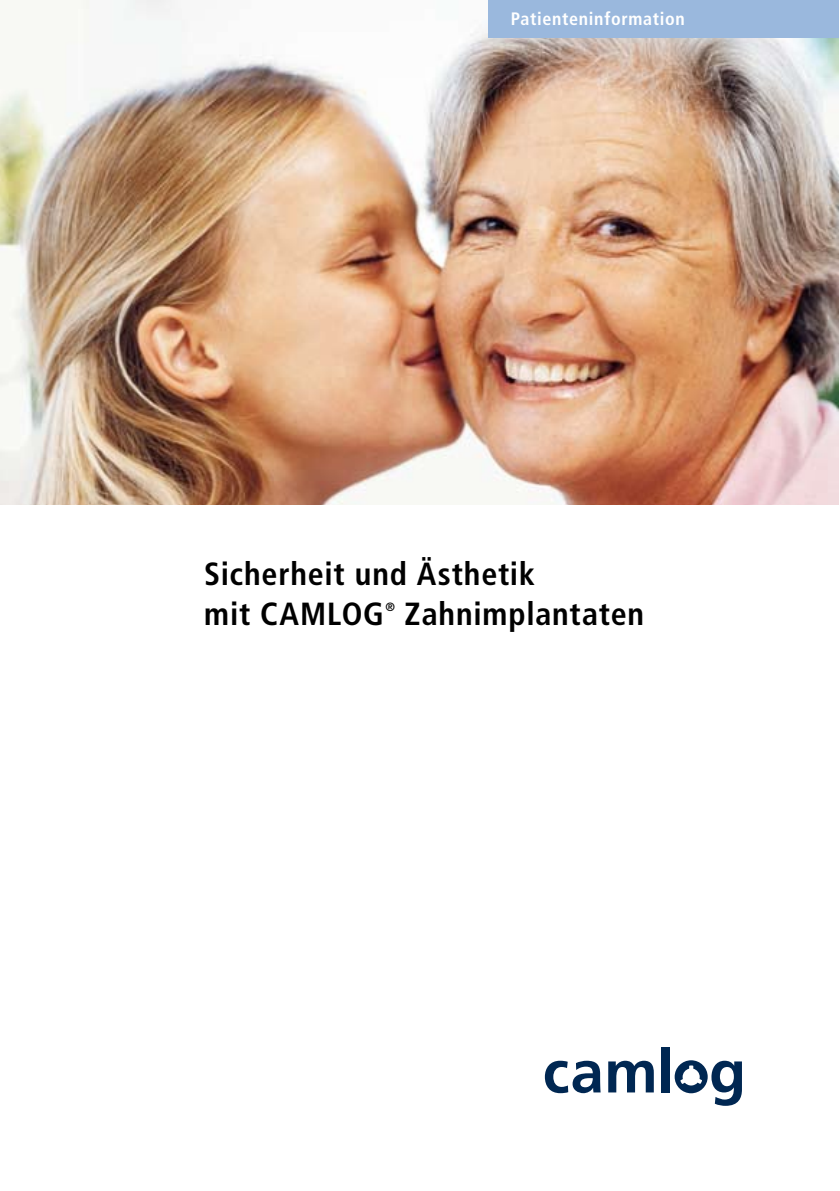
<style>
.page{position:relative;width:840px;height:1191px;background:#fff}
.page>*{position:absolute;margin:0;border:0;box-sizing:border-box;transform-origin:0 0}
.t1{font:700 condensed 32px/40px "Frutiger";letter-spacing:.025em;color:#000}
.t2{font:700 condensed 18px "Frutiger";letter-spacing:.035em;color:#fff}
.t3{font:700 condensed 12px "Frutiger";color:#000}
</style>
<div class="page">
<svg style="left:544px;top:1060px;width:56px;height:33px"></svg>
<svg style="left:608px;top:1060px;width:45px;height:32px"></svg>
<div style="left:661px;top:1047px;width:8px;height:45px;background:#002752"></div>
<svg style="left:674px;top:1060px;width:67px;height:45px"></svg>
<img style="left:0;top:1px;width:838px;height:504px">
<div style="left:488px;top:1px;width:350px;height:37px;background:#9ab8dd"></div>
<p class="t2" style="left:510px;top:8px;width:175px">Patienteninformation</p>
<p class="t1" style="left:204px;top:554px;width:332px">Sicherheit und Ästhetik mit CAMLOG</p>
<p class="t3" style="left:385px;top:599px;width:11px">®</p>
<p class="t1" style="left:404px;top:594px;width:241px">Zahnimplantaten</p>
</div>
